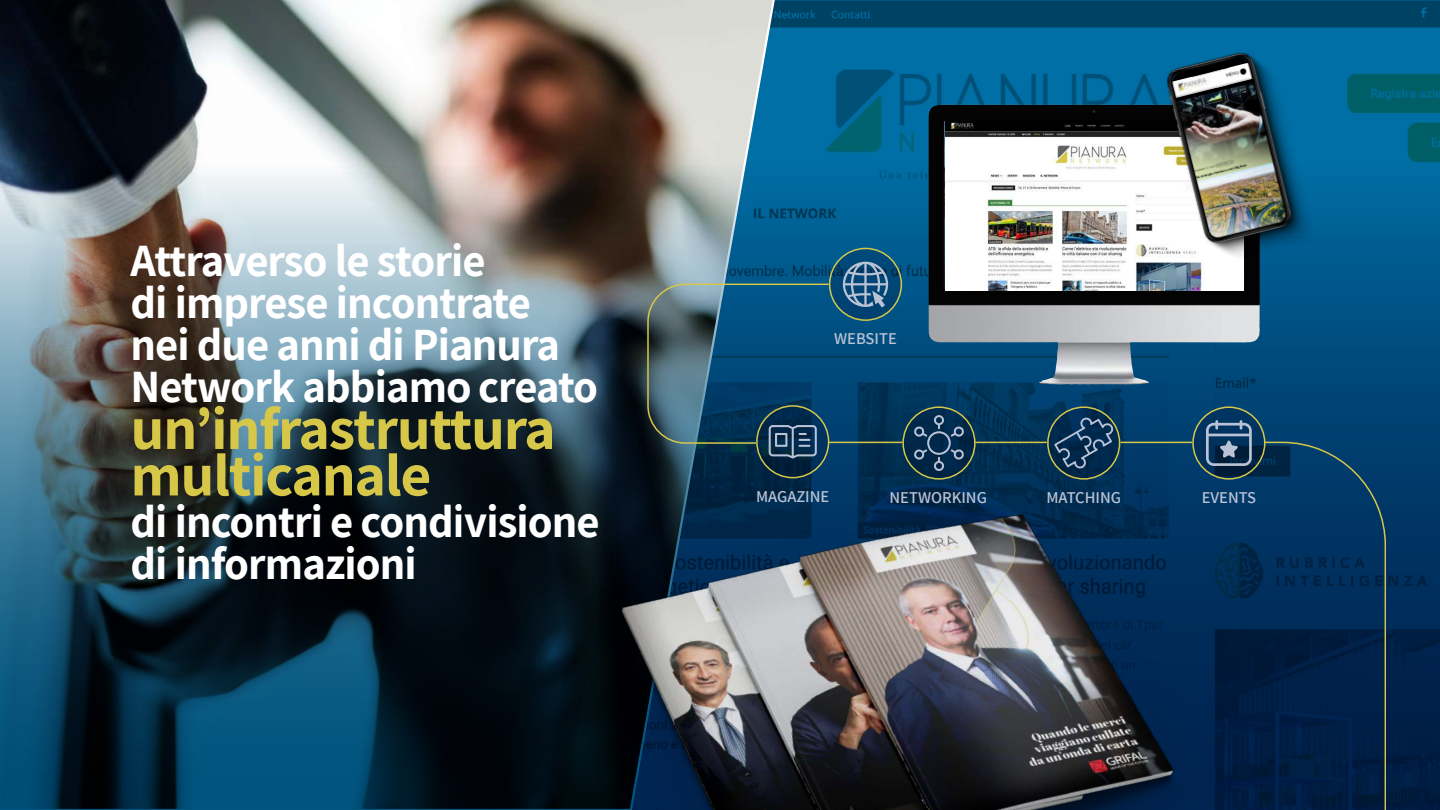
<style>
.page{position:relative;width:1440px;height:810px;background:#fff}
.page>*{position:absolute;margin:0;border:0;box-sizing:border-box;transform-origin:0 0}
.t1{font:700 60px/46.5px "Assistant";letter-spacing:-.02em;color:#d6c749}
.t2{font:700 45px/42px "Assistant";letter-spacing:-.02em;color:#fff}
.t3{font:600 16.5px "Assistant";color:#bac3d5}
</style>
<div class="page">
<img style="left:779px;top:0;width:661px;height:165px">
<img style="left:0;top:0;width:779px;height:165px">
<img style="left:0;top:165px;width:1440px;height:645px">
<img style="left:928px;top:104px;width:332px;height:281px">
<img style="left:945px;top:120px;width:299px;height:170px">
<img style="left:1159px;top:39px;width:165px;height:231px">
<img style="left:523px;top:452px;width:743px;height:358px">
<svg style="left:757px;top:406px;width:72px;height:72px"></svg>
<svg style="left:1048px;top:407px;width:72px;height:72px"></svg>
<svg style="left:1054px;top:417px;width:59px;height:52px;background:#1f4261"></svg>
<div style="left:1047px;top:406px;width:73px;height:74px;border:2px solid #d6c749;border-radius:50%"></div>
<svg style="left:1193px;top:407px;width:72px;height:72px;background:#0d3552"></svg>
<svg style="left:1206px;top:420px;width:46px;height:46px;background:#3f5f7f"></svg>
<div style="left:1192px;top:406px;width:73px;height:74px;border:2px solid #d6c749;border-radius:50%"></div>
<svg style="left:903px;top:407px;width:72px;height:72px"></svg>
<svg style="left:913px;top:415px;width:52px;height:56px;background:#214361"></svg>
<div style="left:902px;top:406px;width:74px;height:74px;border:2px solid #d6c749;border-radius:50%"></div>
<svg style="left:830px;top:248px;width:71px;height:72px;background:#0b4b71"></svg>
<svg style="left:843px;top:262px;width:45px;height:46px;background:#477498"></svg>
<div style="left:829px;top:248px;width:73px;height:73px;border:2px solid #d6c749;border-radius:50%"></div>
<svg style="left:1266px;top:441px;width:120px;height:369px;background:#032b52"></svg>
<hr style="left:1121px;top:442px;width:71px;height:1px;background:#d6c749">
<hr style="left:975px;top:442px;width:72px;height:1px;background:#d6c749">
<hr style="left:829px;top:442px;width:73px;height:1px;background:#d6c749">
<svg style="left:647px;top:283px;width:183px;height:176px;background:#235572"></svg>
<p class="t2" style="left:130px;top:239px;width:469px">Attraverso le storie<br>di imprese incontrate nei due anni di Pianura<br>Network abbiamo creato</p>
<h1 class="t1" style="left:130px;top:403px;width:427px">un’infrastruttura multicanale</h1>
<p class="t2" style="left:130px;top:500px;width:471px">di incontri e condivisione di informazioni</p>
<p class="t3" style="left:834px;top:327px;width:64px">WEBSITE</p>
<p class="t3" style="left:756px;top:485px;width:75px">MAGAZINE</p>
<p class="t3" style="left:890px;top:486px;width:99px">NETWORKING</p>
<p class="t3" style="left:1046px;top:486px;width:76px">MATCHING</p>
<p class="t3" style="left:1202px;top:486px;width:56px">EVENTS</p>
</div>
